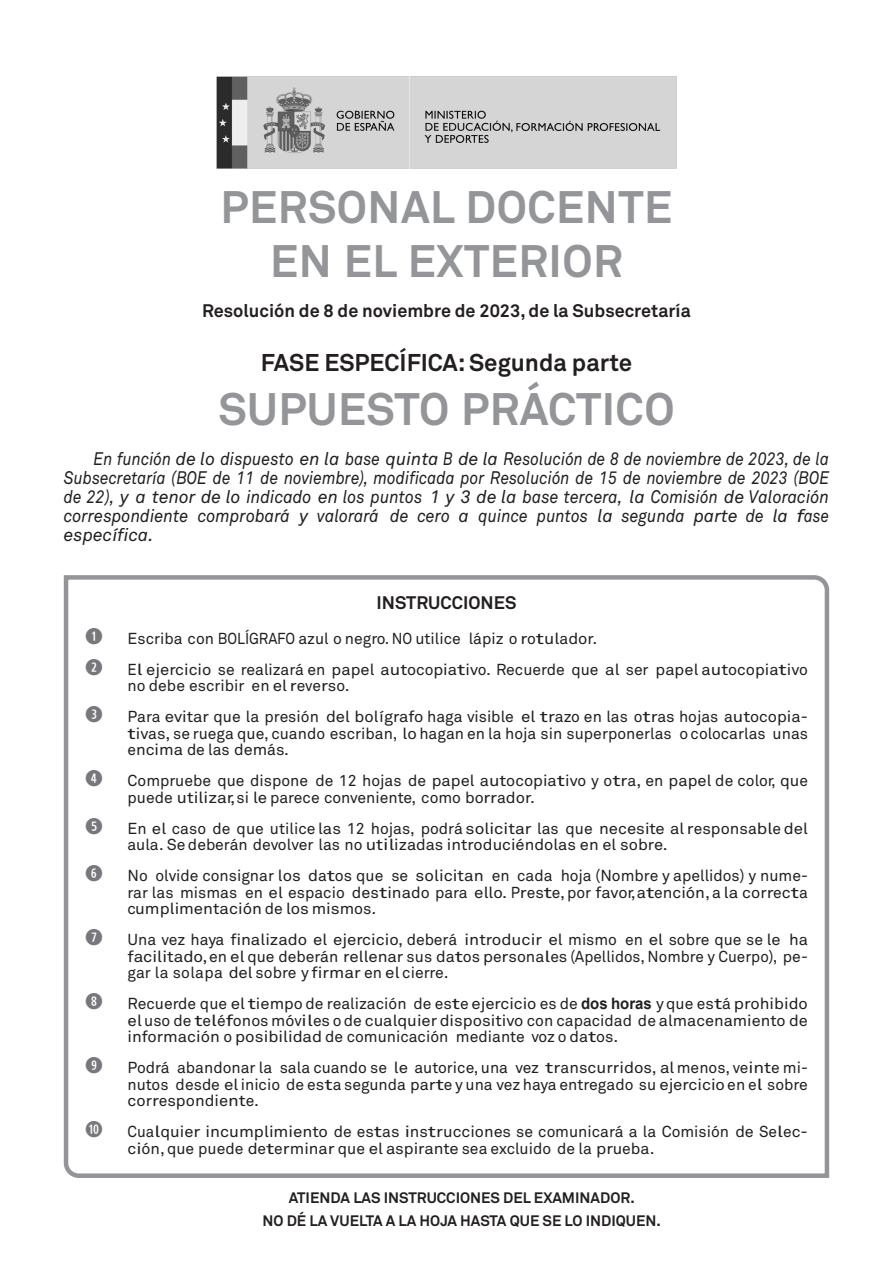
<style>
.page{position:relative;width:893px;height:1263px;background:#fff}
.page>*{position:absolute;margin:0;border:0;box-sizing:border-box;transform-origin:0 0}
.t1{font:700 45px "Akkurat Pro";letter-spacing:.01em;color:#939598}
.t2{font:700 24px "Akkurat Pro";color:#231f20}
.t3{font:italic 18px/18.8px "Akkurat Pro";color:#231f20;text-align:justify;scale:.88 1}
.t4{font:700 18px "Akkurat Pro";color:#231f20}
.List_Paragraph{font:15.75px/16.4px "Akkurat Pro";color:#231f20;text-align:justify}
.List_Paragraph-2{font:15.75px/17.2px "Akkurat Pro";color:#231f20;scale:.96 1}
.List_Paragraph-3{font:15.75px/16.4px "Akkurat Pro";color:#231f20;scale:.93 1}
.t5{font:700 15px "Akkurat Pro";color:#231f20}
.s1{font-family:"Combi Numerals";font-weight:700;font-size:21.75px;color:#76787b}
.s2{font-family:"Arial";font-weight:700}
</style>
<div class="page">
<svg style="left:63px;top:575px;width:767px;height:603px"></svg>
<img style="left:216px;top:76px;width:461px;height:93px">
<p class="t1" style="left:221px;top:180px;width:453px">PERSONAL DOCENTE</p>
<p class="t1" style="left:270px;top:234px;width:354px">EN EL EXTERIOR</p>
<p class="t4" style="left:202px;top:300px;width:490px">Resolución de 8 de noviembre de 2023, de la Subsecretaría</p>
<p class="t2" style="left:261px;top:348px;width:373px">FASE ESPECÍFICA: Segunda parte</p>
<p class="t1" style="left:218px;top:382px;width:458px">SUPUESTO PRÁCTICO</p>
<p class="t3" style="left:64px;top:450px;width:871px;text-indent:30px">En función de lo dispuesto en la base quinta B de la Resolución de 8 de noviembre de 2023, de la Subsecretaría (BOE de 11 de noviembre), modificada por Resolución de 15 de noviembre de 2023 (BOE de 22), y a tenor de lo indicado en los puntos 1 y 3 de la base tercera, la Comisión de Valoración correspondiente comprobará y valorará de cero a quince puntos la segunda parte de la fase específica.</p>
<p class="t4" style="left:377px;top:591px;width:141px">INSTRUCCIONES</p>
<p class="List_Paragraph" style="left:85px;top:630px;width:514px"><span class="s1">Q</span> Escriba con BOLÍGRAFO azul o negro. NO utilice lápiz o rotulador.</p>
<p class="List_Paragraph-3" style="left:128px;top:661px;width:733px;text-indent:-43px"><span class="s1">W</span> El ejercicio se realizará en papel autocopiativo. Recuerde que al ser papel autocopiativo no debe escribir en el reverso.</p>
<p class="List_Paragraph" style="left:128px;top:709px;width:682px;text-indent:-43px"><span class="s1">E</span> Para evitar que la presión del bolígrafo haga visible el trazo en las otras hojas autocopia&shy;tivas, se ruega que, cuando escriban, lo hagan en la hoja sin superponerlas o colocarlas unas encima de las demás.</p>
<p class="List_Paragraph" style="left:128px;top:773px;width:682px;text-indent:-43px"><span class="s1">R</span> Compruebe que dispone de 12 hojas de papel autocopiativo y otra, en papel de color, que puede utilizar, si le parece conveniente, como borrador.</p>
<p class="List_Paragraph" style="left:128px;top:820px;width:682px;text-indent:-43px"><span class="s1">T</span> En el caso de que utilice las 12 hojas, podrá solicitar las que necesite al responsable del aula. Se deberán devolver las no utilizadas introduciéndolas en el sobre.</p>
<p class="List_Paragraph" style="left:128px;top:868px;width:682px;text-indent:-43px"><span class="s1">Y</span> No olvide consignar los datos que se solicitan en cada hoja (Nombre y apellidos) y nume&shy;rar las mismas en el espacio destinado para ello. Preste, por favor, atención, a la correcta cumplimentación de los mismos.</p>
<p class="List_Paragraph" style="left:128px;top:932px;width:682px;text-indent:-43px"><span class="s1">U</span> Una vez haya finalizado el ejercicio, deberá introducir el mismo en el sobre que se le ha facilitado, en el que deberán rellenar sus datos personales (Apellidos, Nombre y Cuerpo), pe&shy;gar la solapa del sobre y firmar en el cierre.</p>
<p class="List_Paragraph" style="left:128px;top:996px;width:682px;text-indent:-43px"><span class="s1">I</span> Recuerde que el tiempo de realización de este ejercicio es de <span class="s2">dos horas</span> y que está prohibido el uso de teléfonos móviles o de cualquier dispositivo con capacidad de almacenamiento de información o posibilidad de comunicación mediante voz o datos.</p>
<p class="List_Paragraph" style="left:128px;top:1060px;width:682px;text-indent:-43px"><span class="s1">O</span> Podrá abandonar la sala cuando se le autorice, una vez transcurridos, al menos, veinte mi&shy;nutos desde el inicio de esta segunda parte y una vez haya entregado su ejercicio en el sobre correspondiente.</p>
<p class="List_Paragraph-2" style="left:128px;top:1123px;width:710px;text-indent:-43px"><span class="s1">A</span> Cualquier incumplimiento de estas instrucciones se comunicará a la Comisión de Selec&shy;ción, que puede determinar que el aspirante sea excluido de la prueba.</p>
<p class="t5" style="left:289px;top:1189px;width:348px">ATIENDA LAS INSTRUCCIONES DEL EXAMINADOR.</p>
<p class="t5" style="left:262px;top:1211px;width:400px">NO DÉ LA VUELTA A LA HOJA HASTA QUE SE LO INDIQUEN.</p>
</div>
